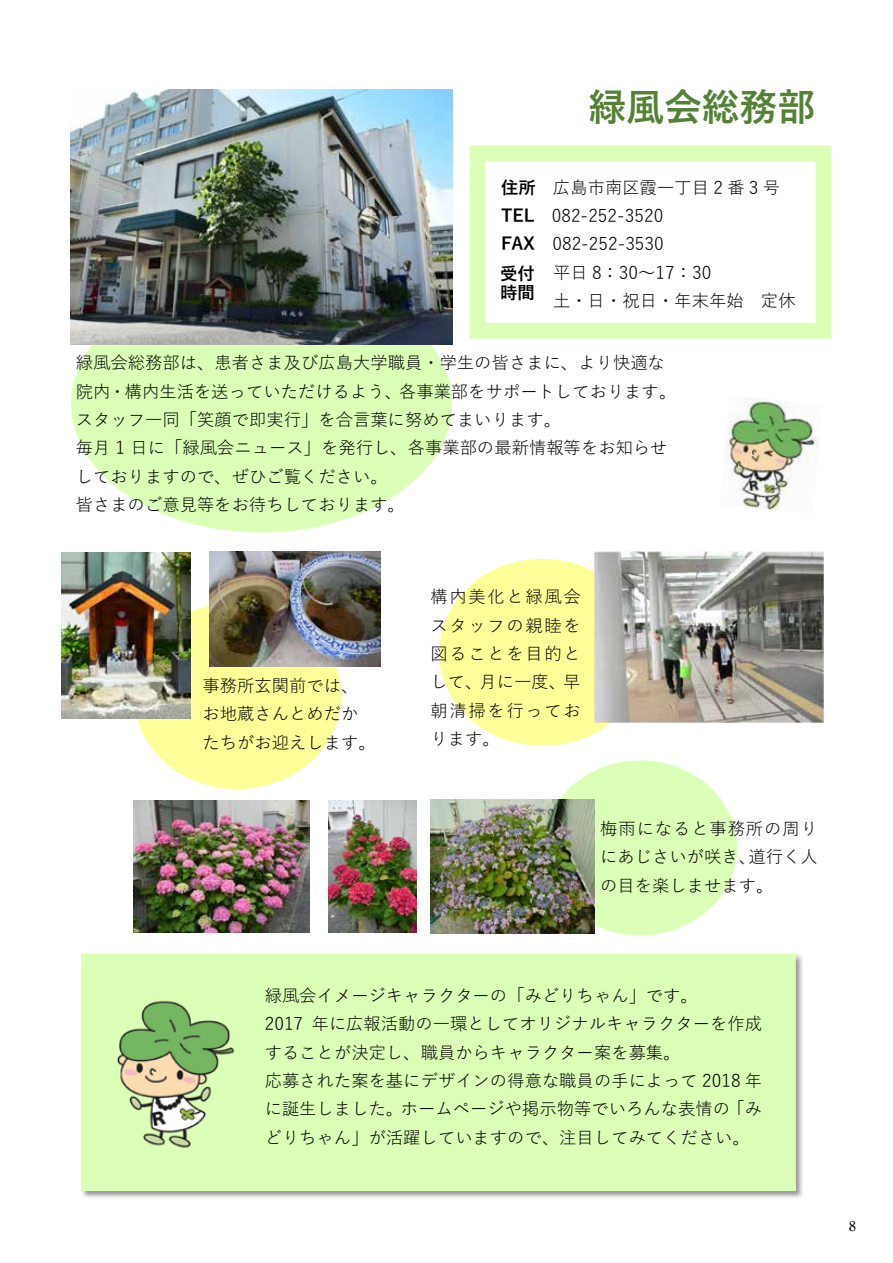
<style>
.page{position:relative;width:893px;height:1263px;background:#fff}
.page>*{position:absolute;margin:0;border:0;box-sizing:border-box;transform-origin:0 0}
.t1{font:700 37.8px "Yu Gothic";color:#538135}
.t2{font:17.25px/28.3px "Yu Gothic";color:#000}
.t3{font:700 17.25px/18.9px "Yu Gothic";color:#000}
.t4{font:500 13.5px "Ryumin Pro";color:#000}
.s1{font-weight:700}
</style>
<div class="page">
<div style="left:134px;top:602px;width:207px;height:187px;background:#ff9;border-radius:50%"></div>
<div style="left:543px;top:760px;width:194px;height:175px;background:#dbffb7;border-radius:50%"></div>
<div style="left:71px;top:275px;width:381px;height:257px;background:#dbffb7;border-radius:50%"></div>
<div style="left:439px;top:559px;width:207px;height:187px;background:#ff9;border-radius:50%"></div>
<img style="left:81px;top:957px;width:723px;height:237px">
<div style="left:82px;top:954px;width:714px;height:237px;background:#dbffb7"></div>
<img style="left:724px;top:397px;width:95px;height:114px">
<img style="left:594px;top:552px;width:229px;height:170px">
<img style="left:62px;top:553px;width:128px;height:165px">
<img style="left:117px;top:1000px;width:118px;height:147px">
<div style="left:470px;top:145px;width:361px;height:194px;border:16px solid #dbffb7"></div>
<img style="left:71px;top:89px;width:381px;height:255px">
<img style="left:134px;top:800px;width:175px;height:132px">
<img style="left:430px;top:800px;width:165px;height:133px">
<img style="left:329px;top:800px;width:88px;height:132px">
<img style="left:209px;top:552px;width:172px;height:114px">
<h1 class="t1" style="left:588px;top:85px;width:228px">緑風会総務部</h1>
<p class="t2" style="left:501px;top:171px;width:281px"><span class="s1">住所</span> 広島市南区霞一丁目 2 番 3 号</p>
<p class="t2" style="left:501px;top:199px;width:164px"><span class="s1">TEL</span> 082-252-3520</p>
<p class="t2" style="left:501px;top:228px;width:164px"><span class="s1">FAX</span> 082-252-3530</p>
<p class="t2" style="left:553px;top:256px;width:160px">平日 8：30～17：30</p>
<p class="t2" style="left:553px;top:284px;width:244px">土・日・祝日・年末年始 定休</p>
<p class="t3" style="left:500px;top:264px;width:36px">受付時間</p>
<p class="t2" style="left:76px;top:347px;width:602px">緑風会総務部は、患者さま及び広島大学職員・学生の皆さまに、より快適な院内・構内生活を送っていただけるよう、各事業部をサポートしております。スタッフ一同「笑顔で即実行」を合言葉に努めてまいります。<br>毎月 1 日に「緑風会ニュース」を発行し、各事業部の最新情報等をお知らせしておりますので、ぜひご覧ください。<br>皆さまのご意見等をお待ちしております。</p>
<p class="t2" style="left:203px;top:669px;width:175px">事務所玄関前では、お地蔵さんとめだかたちがお迎えします。</p>
<p class="t2" style="left:431px;top:581px;width:152px;text-align:justify">構内美化と緑風会スタッフの親睦を図ることを目的として、月に一度、早朝清掃を行っております。</p>
<p class="t2" style="left:600px;top:812px;width:219px;text-align:justify">梅雨になると事務所の周りにあじさいが咲き、道行く人の目を楽しませます。</p>
<p class="t2" style="left:265px;top:979px;width:499px">緑風会イメージキャラクターの「みどりちゃん」です。<br>2017 年に広報活動の一環としてオリジナルキャラクターを作成することが決定し、職員からキャラクター案を募集。<br>応募された案を基にデザインの得意な職員の手によって 2018 年に誕生しました。ホームページや掲示物等でいろんな表情の「みどりちゃん」が活躍していますので、注目してみてください。</p>
<p class="t4" style="left:849px;top:1215px;width:8px">8</p>
</div>
